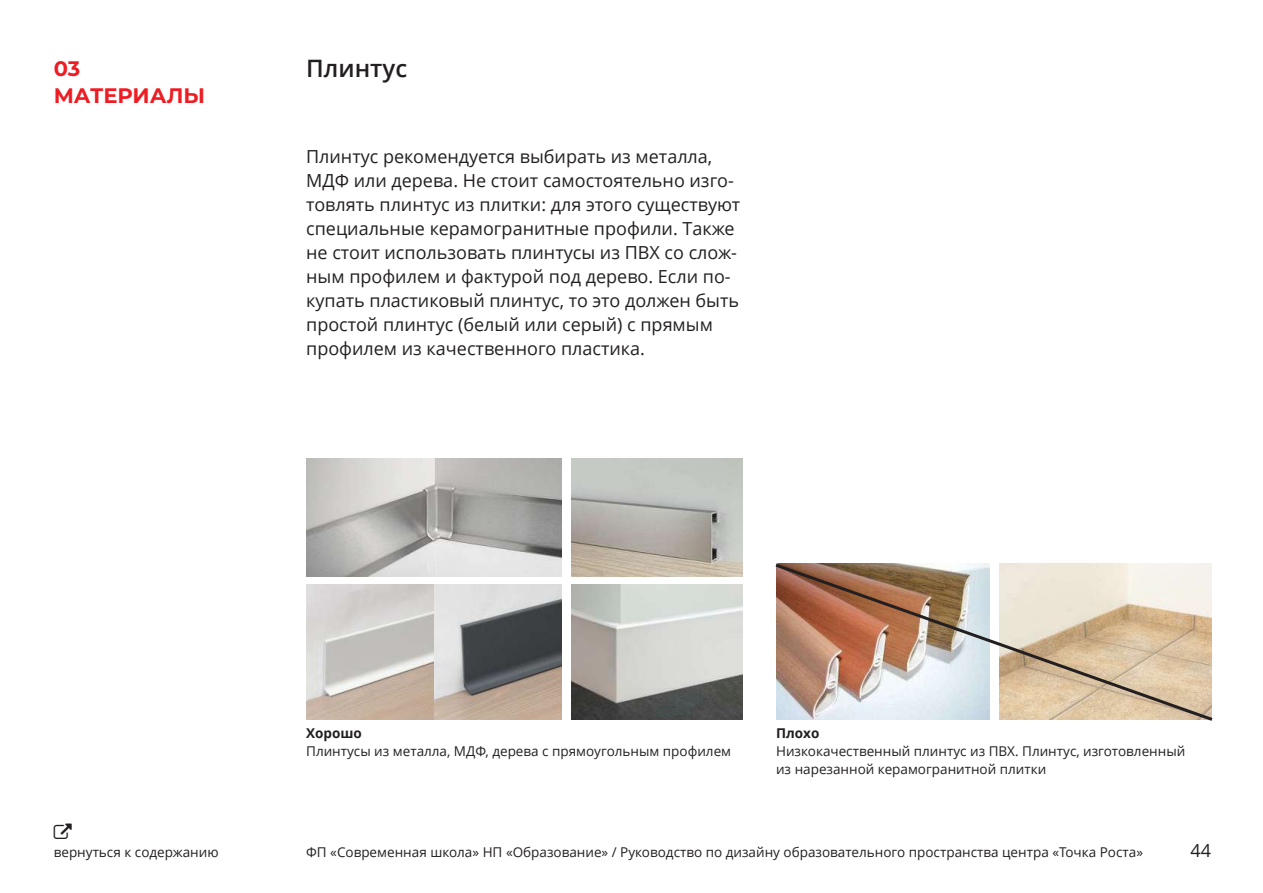
<style>
.page{position:relative;width:1263px;height:893px;background:#fff}
.page>*{position:absolute;margin:0;border:0;box-sizing:border-box;transform-origin:0 0}
.t1{font:600 24px "Open Sans";color:#231f20}
.t2{font:700 21px/27px "Montserrat";color:#ee1d23}
.t3{font:18px/24px "Open Sans";color:#231f20}
.t4{font:13.5px/18px "Open Sans";color:#231f20}
.t5{font:700 13.5px "Open Sans";color:#231f20}
</style>
<div class="page">
<img style="left:571px;top:585px;width:171px;height:134px">
<img style="left:306px;top:459px;width:255px;height:118px">
<img style="left:306px;top:585px;width:255px;height:134px">
<img style="left:571px;top:459px;width:171px;height:118px">
<img style="left:775px;top:563px;width:438px;height:158px">
<p class="t2" style="left:54px;top:56px;width:153px">03<br>МАТЕРИАЛЫ</p>
<h1 class="t1" style="left:306px;top:51px;width:103px">Плинтус</h1>
<p class="t3" style="left:306px;top:144px;width:436px">Плинтус рекомендуется выбирать из металла, МДФ или дерева. Не стоит самостоятельно изго&shy;товлять плинтус из плитки: для этого существуют специальные керамогранитные профили. Также не стоит использовать плинтусы из ПВХ со слож&shy;ным профилем и фактурой под дерево. Если по&shy;купать пластиковый плинтус, то это должен быть простой плинтус (белый или серый) с прямым профилем из качественного пластика.</p>
<p class="t5" style="left:306px;top:725px;width:57px">Хорошо</p>
<p class="t4" style="left:306px;top:742px;width:426px">Плинтусы из металла, МДФ, дерева с прямоугольным профилем</p>
<p class="t5" style="left:776px;top:725px;width:45px">Плохо</p>
<p class="t4" style="left:776px;top:742px;width:411px">Низкокачественный плинтус из ПВХ. Плинтус, изготовленный из нарезанной керамогранитной плитки</p>
<p class="t4" style="left:54px;top:842px;width:166px">вернуться к содержанию</p>
<p class="t4" style="left:306px;top:842px;width:838px">ФП «Современная школа» НП «Образование» / Руководство по дизайну образовательного пространства центра «Точка Роста»</p>
<p class="t3" style="left:1190px;top:839px;width:22px">44</p>
</div>
